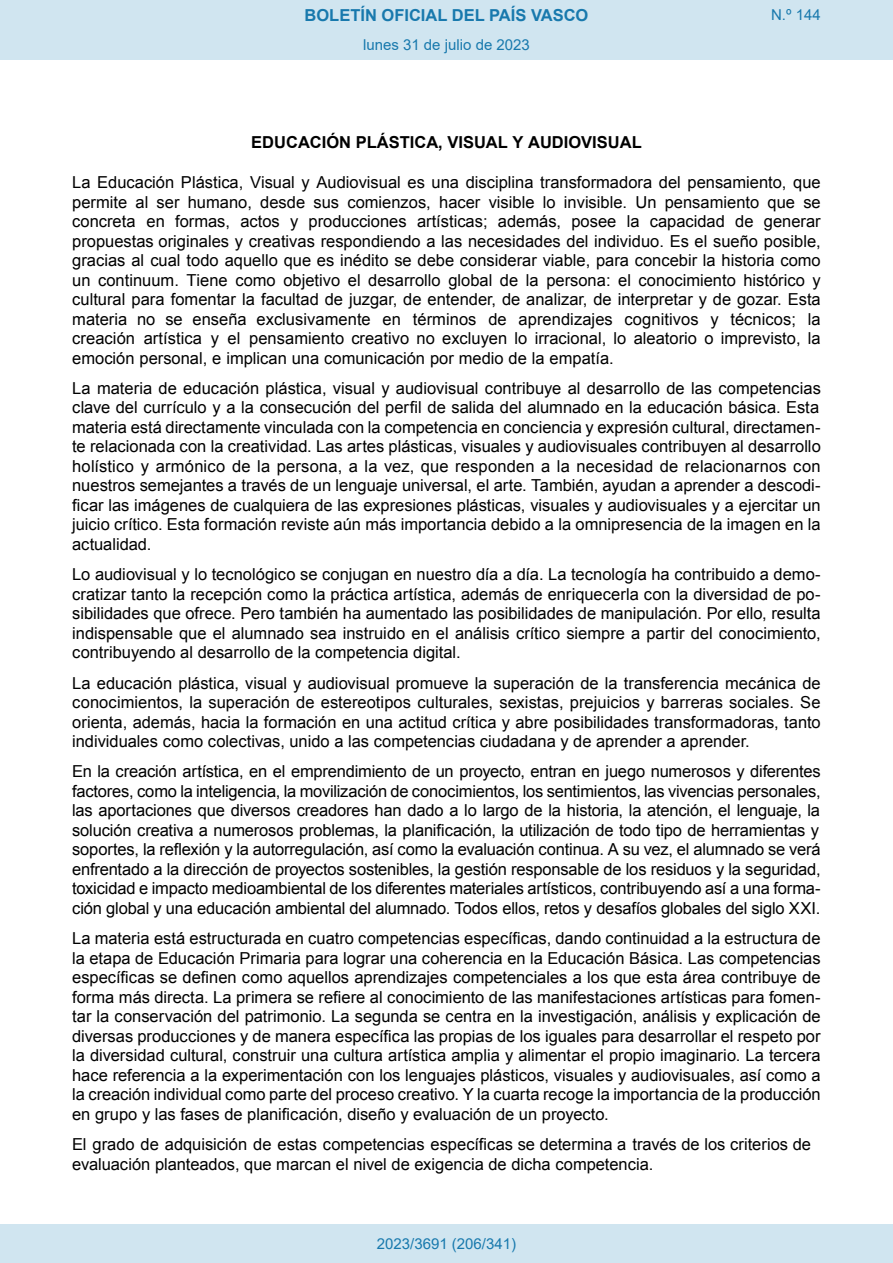
<style>
.page{position:relative;width:893px;height:1263px;background:#fff}
.page>*{position:absolute;margin:0;border:0;box-sizing:border-box;transform-origin:0 0}
.t1{font:16.5px/19.5px "Arial";color:#000;text-align:justify}
.t2{font:700 16.5px "Arial";color:#000}
.t3{font:700 16.5px "Arial";color:#1879ad}
.Paginacion_Centro{font:15px "Arial";color:#1879ad}
</style>
<div class="page">
<div style="left:0;top:0;width:893px;height:60px;background:#d0e5f0"></div>
<div style="left:0;top:1225px;width:893px;height:38px;background:#d0e5f0"></div>
<p class="t3" style="left:305px;top:3px;width:285px">BOLETÍN OFICIAL DEL PAÍS VASCO</p>
<p class="Paginacion_Centro" style="left:771px;top:5px;width:51px">N.º 144</p>
<p class="Paginacion_Centro" style="left:363px;top:35px;width:168px">lunes 31 de julio de 2023</p>
<p class="t2" style="left:251px;top:131px;width:392px">EDUCACIÓN PLÁSTICA, VISUAL Y AUDIOVISUAL</p>
<p class="t1" style="left:72px;top:173px;width:750px">La Educación Plástica, Visual y Audiovisual es una disciplina transformadora del pensamiento, que permite al ser humano, desde sus comienzos, hacer visible lo invisible. Un pensamiento que se concreta en formas, actos y producciones artísticas; además, posee la capacidad de generar propuestas originales y creativas respondiendo a las necesidades del individuo. Es el sueño posible, gracias al cual todo aquello que es inédito se debe considerar viable, para concebir la historia como un continuum. Tiene como objetivo el desarrollo global de la persona: el conocimiento histórico y cultural para fomentar la facultad de juzgar, de entender, de analizar, de interpretar y de gozar. Esta materia no se enseña exclusivamente en términos de aprendizajes cognitivos y técnicos; la creación artística y el pensamiento creativo no excluyen lo irracional, lo aleatorio o imprevisto, la emoción personal, e implican una comunicación por medio de la empatía.</p>
<p class="t1" style="left:72px;top:379px;width:750px">La materia de educación plástica, visual y audiovisual contribuye al desarrollo de las competencias clave del currículo y a la consecución del perfil de salida del alumnado en la educación básica. Esta materia está directamente vinculada con la competencia en conciencia y expresión cultural, directamen&shy;te relacionada con la creatividad. Las artes plásticas, visuales y audiovisuales contribuyen al desarrollo holístico y armónico de la persona, a la vez, que responden a la necesidad de relacionarnos con nuestros semejantes a través de un lenguaje universal, el arte. También, ayudan a aprender a descodi&shy;ficar las imágenes de cualquiera de las expresiones plásticas, visuales y audiovisuales y a ejercitar un juicio crítico. Esta formación reviste aún más importancia debido a la omnipresencia de la imagen en la actualidad.</p>
<p class="t1" style="left:72px;top:565px;width:750px">Lo audiovisual y lo tecnológico se conjugan en nuestro día a día. La tecnología ha contribuido a demo&shy;cratizar tanto la recepción como la práctica artística, además de enriquecerla con la diversidad de po&shy;sibilidades que ofrece. Pero también ha aumentado las posibilidades de manipulación. Por ello, resulta indispensable que el alumnado sea instruido en el análisis crítico siempre a partir del conocimiento, contribuyendo al desarrollo de la competencia digital.</p>
<p class="t1" style="left:72px;top:673px;width:750px">La educación plástica, visual y audiovisual promueve la superación de la transferencia mecánica de conocimientos, la superación de estereotipos culturales, sexistas, prejuicios y barreras sociales. Se orienta, además, hacia la formación en una actitud crítica y abre posibilidades transformadoras, tanto individuales como colectivas, unido a las competencias ciudadana y de aprender a aprender.</p>
<p class="t1" style="left:72px;top:762px;width:750px">En la creación artística, en el emprendimiento de un proyecto, entran en juego numerosos y diferentes factores, como la inteligencia, la movilización de conocimientos, los sentimientos, las vivencias personales, las aportaciones que diversos creadores han dado a lo largo de la historia, la atención, el lenguaje, la solución creativa a numerosos problemas, la planificación, la utilización de todo tipo de herramientas y soportes, la reflexión y la autorregulación, así como la evaluación continua. A su vez, el alumnado se verá enfrentado a la dirección de proyectos sostenibles, la gestión responsable de los residuos y la seguridad, toxicidad e impacto medioambiental de los diferentes materiales artísticos, contribuyendo así a una forma&shy;ción global y una educación ambiental del alumnado. Todos ellos, retos y desafíos globales del siglo XXI.</p>
<p class="t1" style="left:72px;top:929px;width:750px">La materia está estructurada en cuatro competencias específicas, dando continuidad a la estructura de la etapa de Educación Primaria para lograr una coherencia en la Educación Básica. Las competencias específicas se definen como aquellos aprendizajes competenciales a los que esta área contribuye de forma más directa. La primera se refiere al conocimiento de las manifestaciones artísticas para fomen&shy;tar la conservación del patrimonio. La segunda se centra en la investigación, análisis y explicación de diversas producciones y de manera específica las propias de los iguales para desarrollar el respeto por la diversidad cultural, construir una cultura artística amplia y alimentar el propio imaginario. La tercera hace referencia a la experimentación con los lenguajes plásticos, visuales y audiovisuales, así como a la creación individual como parte del proceso creativo. Y la cuarta recoge la importancia de la producción en grupo y las fases de planificación, diseño y evaluación de un proyecto.</p>
<p class="t1" style="left:72px;top:1135px;width:740px">El grado de adquisición de estas competencias específicas se determina a través de los criterios de evaluación planteados, que marcan el nivel de exigencia de dicha competencia.</p>
<p class="Paginacion_Centro" style="left:377px;top:1234px;width:141px">2023/3691 (206/341)</p>
</div>
